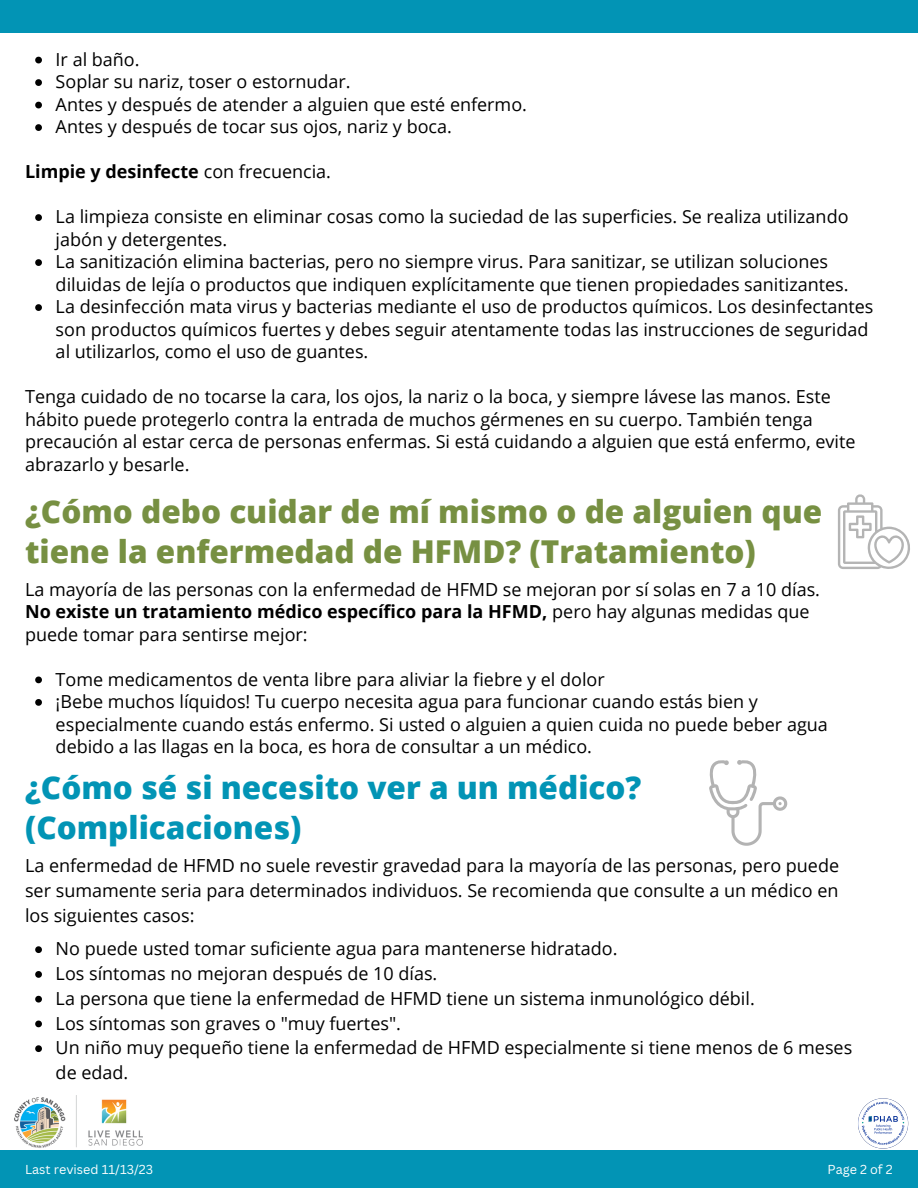
<style>
.page{position:relative;width:918px;height:1188px;background:#fff}
.page>*{position:absolute;margin:0;border:0;box-sizing:border-box;transform-origin:0 0}
.t1{font:800 31.5px/40.5px "Open Sans";color:#779042}
.t2{font:800 31.5px/40.5px "Open Sans";color:#0294b5}
.t3{font:18px/22.5px "Open Sans";color:#000}
.t4{font:700 18px "Open Sans";color:#000}
.t5{font:12.6px "Canva Sans";color:#fff}
.s1{font-weight:400}
.s2{font-weight:700}
</style>
<div class="page">
<div style="left:0;top:1150px;width:918px;height:38px;background:#0294b5"></div>
<svg style="left:838px;top:494px;width:72px;height:75px"></svg>
<svg style="left:709px;top:760px;width:78px;height:86px"></svg>
<svg style="left:35px;top:946px;width:7px;height:7px"></svg>
<svg style="left:35px;top:971px;width:7px;height:7px"></svg>
<svg style="left:35px;top:996px;width:7px;height:7px"></svg>
<svg style="left:35px;top:1021px;width:7px;height:6px"></svg>
<svg style="left:35px;top:1045px;width:7px;height:7px"></svg>
<div style="left:0;top:0;width:918px;height:33px;background:#0294b5"></div>
<img style="left:14px;top:1095px;width:128px;height:53px">
<img style="left:858px;top:1098px;width:51px;height:51px">
<svg style="left:35px;top:677px;width:7px;height:6px"></svg>
<svg style="left:35px;top:699px;width:7px;height:7px"></svg>
<svg style="left:35px;top:57px;width:7px;height:6px"></svg>
<svg style="left:35px;top:79px;width:7px;height:7px"></svg>
<svg style="left:35px;top:102px;width:7px;height:6px"></svg>
<svg style="left:35px;top:124px;width:7px;height:7px"></svg>
<svg style="left:35px;top:214px;width:7px;height:7px"></svg>
<svg style="left:35px;top:259px;width:7px;height:7px"></svg>
<svg style="left:35px;top:304px;width:7px;height:7px"></svg>
<p class="t3" style="left:56px;top:47px;width:85px">Ir al baño.</p>
<p class="t3" style="left:56px;top:70px;width:296px">Soplar su nariz, toser o estornudar.</p>
<p class="t3" style="left:56px;top:92px;width:473px">Antes y después de atender a alguien que esté enfermo.</p>
<p class="t3" style="left:56px;top:115px;width:398px">Antes y después de tocar sus ojos, nariz y boca.</p>
<p class="t4" style="left:25px;top:159px;width:308px">Limpie y desinfecte <span class="s1">con frecuencia.</span></p>
<p class="t3" style="left:56px;top:205px;width:794px">La limpieza consiste en eliminar cosas como la suciedad de las superficies. Se realiza utilizando jabón y detergentes.</p>
<p class="t3" style="left:56px;top:250px;width:794px">La sanitización elimina bacterias, pero no siempre virus. Para sanitizar, se utilizan soluciones diluidas de lejía o productos que indiquen explícitamente que tienen propiedades sanitizantes.</p>
<p class="t3" style="left:56px;top:295px;width:819px">La desinfección mata virus y bacterias mediante el uso de productos químicos. Los desinfectantes son productos químicos fuertes y debes seguir atentamente todas las instrucciones de seguridad al utilizarlos, como el uso de guantes.</p>
<p class="t3" style="left:25px;top:385px;width:832px">Tenga cuidado de no tocarse la cara, los ojos, la nariz o la boca, y siempre lávese las manos. Este hábito puede protegerlo contra la entrada de muchos gérmenes en su cuerpo. También tenga precaución al estar cerca de personas enfermas. Si está cuidando a alguien que está enfermo, evite abrazarlo y besarle.</p>
<p class="t1" style="left:25px;top:490px;width:799px">¿Cómo debo cuidar de mí mismo o de alguien que tiene la enfermedad de HFMD? (Tratamiento)</p>
<p class="t3" style="left:25px;top:577px;width:797px">La mayoría de las personas con la enfermedad de HFMD se mejoran por sí solas en 7 a 10 días.<br><span class="s2">No existe un tratamiento médico específico para la HFMD,</span> pero hay algunas medidas que puede tomar para sentirse mejor:</p>
<p class="t3" style="left:56px;top:667px;width:551px">Tome medicamentos de venta libre para aliviar la fiebre y el dolor</p>
<p class="t3" style="left:56px;top:690px;width:774px">¡Bebe muchos líquidos! Tu cuerpo necesita agua para funcionar cuando estás bien y especialmente cuando estás enfermo. Si usted o alguien a quien cuida no puede beber agua debido a las llagas en la boca, es hora de consultar a un médico.</p>
<p class="t2" style="left:25px;top:766px;width:618px">¿Cómo sé si necesito ver a un médico? (Complicaciones)</p>
<p class="t3" style="left:25px;top:853px;width:816px;line-height:24.8px;text-align:justify">La enfermedad de HFMD no suele revestir gravedad para la mayoría de las personas, pero puede ser sumamente seria para determinados individuos. Se recomienda que consulte a un médico en los siguientes casos:</p>
<p class="t3" style="left:56px;top:937px;width:563px">No puede usted tomar suficiente agua para mantenerse hidratado.</p>
<p class="t3" style="left:56px;top:962px;width:383px">Los síntomas no mejoran después de 10 días.</p>
<p class="t3" style="left:56px;top:987px;width:701px">La persona que tiene la enfermedad de HFMD tiene un sistema inmunológico débil.</p>
<p class="t3" style="left:56px;top:1011px;width:347px">Los síntomas son graves o "muy fuertes".</p>
<p class="t3" style="left:56px;top:1035px;width:798px;line-height:24.8px">Un niño muy pequeño tiene la enfermedad de HFMD especialmente si tiene menos de 6 meses de edad.</p>
<p class="t5" style="left:25px;top:1161px;width:130px">Last revised 11/13/23</p>
<p class="t5" style="left:828px;top:1161px;width:67px">Page 2 of 2</p>
</div>
